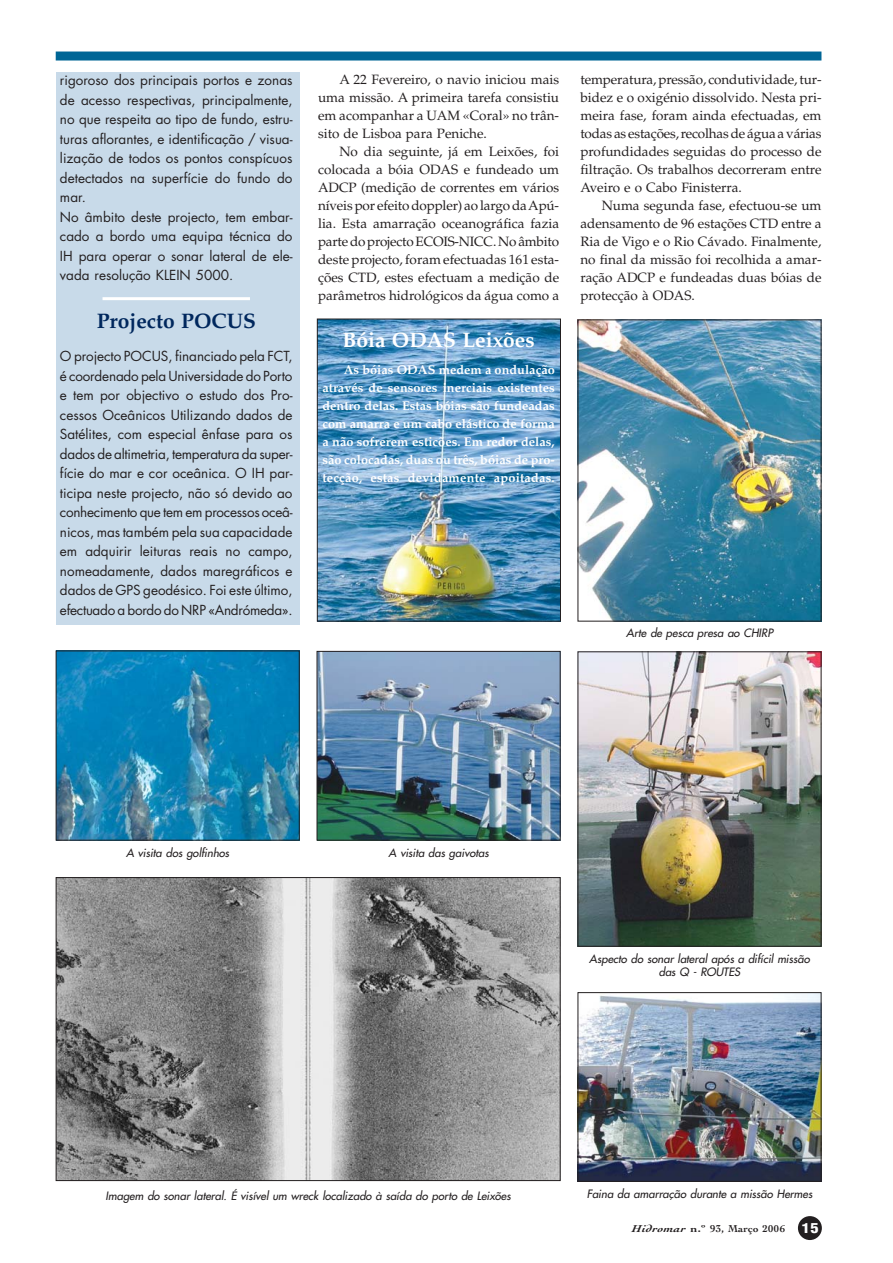
<style>
.page{position:relative;width:893px;height:1263px;background:#fff}
.page>*{position:absolute;margin:0;border:0;box-sizing:border-box;transform-origin:0 0}
.t1{font:700 21px "Palatino";color:#fff}
.t2{font:700 21px "Palatino";color:#00275d}
.t3{font:13.5px/18px "Palatino";color:#231f20;text-align:justify}
.t4{font:13.5px/19.5px "Futura";color:#231f20}
.t5{font:700 12.75px/18px "Palatino";letter-spacing:.015em;color:#fff;text-align:justify}
.t6{font:italic 11.25px/13.5px "Futura";color:#231f20;text-align:center}
.t7{font:700 10.5px "Cochin";letter-spacing:.025em;color:#231f20;scale:1.2 1}
.s1{font-style:italic}
.s2{font-family:"Helvetica";font-weight:900;font-stretch:condensed;font-size:13.5px;color:#fff}
</style>
<div class="page">
<div style="left:797px;top:1216px;width:24px;height:24px;background:#231f20;border-radius:50%"></div>
<div style="left:56px;top:72px;width:243px;height:552px;background:#c8dae9"></div>
<div style="left:56px;top:52px;width:765px;height:9px;background:#006696"></div>
<hr style="left:102px;top:297px;width:148px;height:3px;background:#fff">
<img style="left:579px;top:994px;width:240px;height:186px">
<div style="left:577px;top:992px;width:244px;height:190px;border:1px solid #231f20"></div>
<img style="left:58px;top:653px;width:239px;height:186px">
<div style="left:56px;top:651px;width:243px;height:190px;border:1px solid #231f20"></div>
<img style="left:318px;top:653px;width:240px;height:186px">
<div style="left:316px;top:651px;width:244px;height:190px;border:1px solid #231f20"></div>
<img style="left:579px;top:322px;width:240px;height:298px">
<img style="left:579px;top:653px;width:240px;height:292px">
<div style="left:577px;top:651px;width:244px;height:296px;border:1px solid #231f20"></div>
<img style="left:58px;top:879px;width:500px;height:300px">
<div style="left:56px;top:877px;width:504px;height:304px;border:1px solid #231f20"></div>
<img style="left:319px;top:321px;width:240px;height:299px">
<div style="left:317px;top:319px;width:244px;height:303px;border:1px solid #231f20"></div>
<p class="t4" style="left:60px;top:72px;width:234px">rigoroso dos principais portos e zonas de acesso respectivas, principalmente, no que respeita ao tipo de fundo, estru&shy;turas aflorantes, e identificação / visua&shy;lização de todos os pontos conspícuos detectados na superfície do fundo do mar.<br>No âmbito deste projecto, tem embar&shy;cado a bordo uma equipa técnica do IH para operar o sonar lateral de ele&shy;vada resolução KLEIN 5000.</p>
<h1 class="t2" style="left:97px;top:313px;width:161px">Projecto POCUS</h1>
<p class="t4" style="left:60px;top:348px;width:234px;text-align:justify">O projecto POCUS, financiado pela FCT, é coordenado pela Universidade do Porto e tem por objectivo o estudo dos Pro&shy;cessos Oceânicos Utilizando dados de Satélites, com especial ênfase para os dados de altimetria, temperatura da super&shy;fície do mar e cor oceânica. O IH par&shy;ticipa neste projecto, não só devido ao conhecimento que tem em processos oceâ&shy;nicos, mas também pela sua capacidade em adquirir leituras reais no campo, nomeadamente, dados maregráficos e dados de GPS geodésico. Foi este último, efectuado a bordo do NRP «Andrómeda».</p>
<p class="t3" style="left:318px;top:72px;width:242px;text-indent:21px">A 22 Fevereiro, o navio iniciou mais uma missão. A primeira tarefa consistiu em acompanhar a UAM «Coral» no trân&shy;sito de Lisboa para Peniche.</p>
<p class="t3" style="left:318px;top:144px;width:242px;text-indent:21px">No dia seguinte, já em Leixões, foi colocada a bóia ODAS e fundeado um ADCP (medição de correntes em vários níveis por efeito doppler) ao largo da Apú&shy;lia. Esta amarração oceanográfica fazia parte do projecto ECOIS-NICC. No âmbito deste projecto, foram efectuadas 161 esta&shy;ções CTD, estes efectuam a medição de parâmetros hidrológicos da água como a</p>
<h1 class="t1" style="left:342px;top:331px;width:194px">Bóia ODAS Leixões</h1>
<p class="t5" style="left:322px;top:362px;width:234px;text-indent:21px">As bóias ODAS medem a ondulação através de sensores inerciais existentes dentro delas. Estas bóias são fundeadas com amarra e um cabo elástico de forma a não sofrerem esticões. Em redor delas, são colocadas, duas ou três, bóias de pro&shy;tecção, estas devidamente apoitadas.</p>
<p class="t3" style="left:580px;top:72px;width:242px">temperatura, pressão, condutividade, tur&shy;bidez e o oxigénio dissolvido. Nesta pri&shy;meira fase, foram ainda efectuadas, em todas as estações, recolhas de água a várias profundidades seguidas do processo de filtração. Os trabalhos decorreram entre Aveiro e o Cabo Finisterra.</p>
<p class="t3" style="left:580px;top:198px;width:242px;text-indent:21px">Numa segunda fase, efectuou-se um adensamento de 96 estações CTD entre a Ria de Vigo e o Rio Cávado. Finalmente, no final da missão foi recolhida a amar&shy;ração ADCP e fundeadas duas bóias de protecção à ODAS.</p>
<p class="t6" style="left:626px;top:627px;width:148px">Arte de pesca presa ao CHIRP</p>
<p class="t6" style="left:126px;top:847px;width:105px">A visita dos golfinhos</p>
<p class="t6" style="left:388px;top:846px;width:102px">A visita das gaivotas</p>
<p class="t6" style="left:589px;top:953px;width:222px">Aspecto do sonar lateral após a difícil missão das Q - ROUTES</p>
<p class="t6" style="left:106px;top:1190px;width:406px">Imagem do sonar lateral. É visível um wreck localizado à saída do porto de Leixões</p>
<p class="t6" style="left:586px;top:1187px;width:227px">Faina da amarração durante a missão Hermes</p>
<p class="t7" style="left:632px;top:1224px;width:157px"><span class="s1">Hidromar</span> n.º 93, Março 2006 <span class="s2">15</span></p>
</div>
